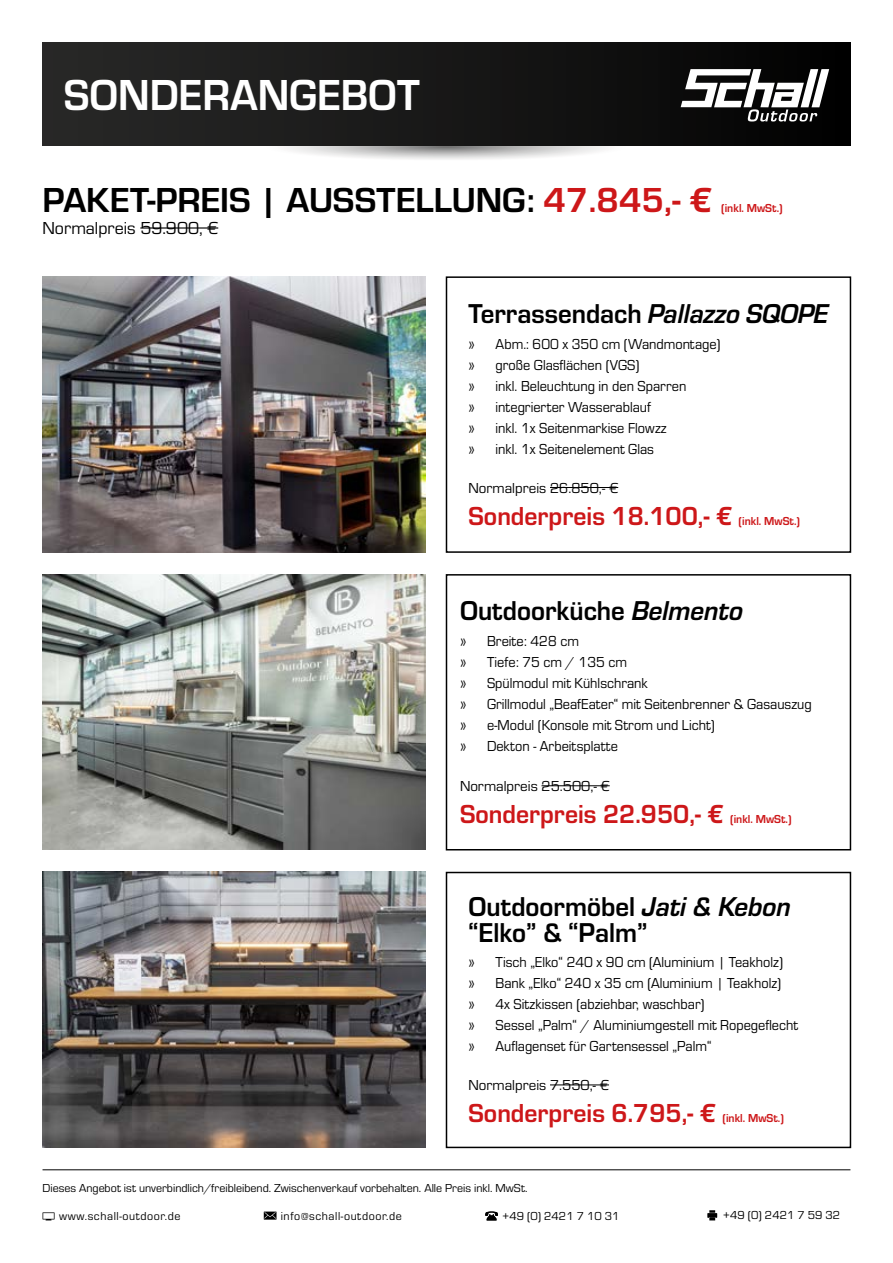
<style>
.page{position:relative;width:893px;height:1263px;background:#fff}
.page>*{position:absolute;margin:0;border:0;box-sizing:border-box;transform-origin:0 0}
.t1{font:700 45px "Eurostile";color:#fff;scale:.95 1}
.t2{font:700 36px "Eurostile";color:#000}
.t3{font:700 28.35px/25.2px "Eurostile";color:#000;scale:.95 1}
.t4{font:700 27px "Eurostile";color:#cd1719;scale:.95 1}
.t5{font:18px "Eurostile";color:#000}
.t6{font:15px/21px "Eurostile";color:#000;scale:.95 1}
.t7{font:15px "Eurostile";color:#000}
.t8{font:12px "Eurostile";color:#000}
.t9{font:700 12px "Eurostile";color:#cd1719;scale:.95 1}
.t10{font:12px "Eurostile";letter-spacing:.05em;color:#000}
.s1{color:#cd1719}
.s2{font-style:italic}
</style>
<div class="page">
<hr style="left:43px;top:1169px;width:807px;height:1px;background:#000">
<svg style="left:485px;top:1211px;width:13px;height:9px"></svg>
<svg style="left:707px;top:1210px;width:10px;height:10px"></svg>
<svg style="left:264px;top:1211px;width:13px;height:8px"></svg>
<svg style="left:43px;top:1212px;width:12px;height:8px"></svg>
<svg style="left:286px;top:146px;width:320px;height:14px"></svg>
<div style="left:43px;top:43px;width:807px;height:103px;background:linear-gradient(to right,#2a2a29,#030303)"></div>
<svg style="left:681px;top:69px;width:148px;height:53px"></svg>
<hr style="left:140px;top:227px;width:78px;height:2px;background:#000">
<hr style="left:550px;top:487px;width:68px;height:1px;background:#000">
<div style="left:446px;top:276px;width:405px;height:277px;border:2px solid #000"></div>
<img style="left:43px;top:276px;width:382px;height:276px">
<hr style="left:550px;top:1084px;width:59px;height:1px;background:#000">
<div style="left:446px;top:872px;width:405px;height:276px;border:2px solid #000"></div>
<img style="left:43px;top:872px;width:382px;height:275px">
<img style="left:43px;top:574px;width:382px;height:276px">
<hr style="left:541px;top:785px;width:69px;height:1px;background:#000">
<div style="left:446px;top:574px;width:405px;height:276px;border:2px solid #000"></div>
<h1 class="t1" style="left:64px;top:63px;width:376px">SONDERANGEBOT</h1>
<h2 class="t2" style="left:43px;top:175px;width:671px">PAKET-PREIS | AUSSTELLUNG: <span class="s1">47.845,- €</span></h2>
<p class="t5" style="left:43px;top:216px;width:177px">Normalpreis 59.900, €</p>
<p class="t9" style="left:721px;top:200px;width:66px">(inkl. MwSt.)</p>
<h3 class="t3" style="left:468px;top:299px;width:380px">Terrassendach <span class="s2">Pallazzo SQOPE</span></h3>
<p class="t6" style="left:468px;top:332px;width:267px">» Abm.: 600 x 350 cm (Wandmontage) » große Glasflächen (VGS)<br>» inkl. Beleuchtung in den Sparren<br>» integrierter Wasserablauf<br>» inkl. 1x Seitenmarkise Flowzz<br>» inkl. 1x Seitenelement Glas</p>
<p class="t7" style="left:468px;top:477px;width:151px">Normalpreis 26.850,- €</p>
<h3 class="t4" style="left:468px;top:497px;width:279px">Sonderpreis 18.100,- €</h3>
<p class="t9" style="left:739px;top:512px;width:66px">(inkl. MwSt.)</p>
<h3 class="t3" style="left:460px;top:596px;width:299px">Outdoorküche <span class="s2">Belmento</span></h3>
<p class="t6" style="left:460px;top:629px;width:372px">» Breite: 428 cm<br>» Tiefe: 75 cm / 135 cm<br>» Spülmodul mit Kühlschrank<br>» Grillmodul „BeafEater“ mit Seitenbrenner &amp; Gasauszug » e-Modul (Konsole mit Strom und Licht)<br>» Dekton - Arbeitsplatte</p>
<p class="t7" style="left:460px;top:776px;width:151px">Normalpreis 25.500,- €</p>
<h3 class="t4" style="left:460px;top:795px;width:279px">Sonderpreis 22.950,- €</h3>
<p class="t9" style="left:730px;top:810px;width:66px">(inkl. MwSt.)</p>
<h3 class="t3" style="left:468px;top:892px;width:341px">Outdoormöbel <span class="s2">Jati &amp; Kebon </span>“Elko” &amp; “Palm”</h3>
<p class="t6" style="left:468px;top:951px;width:348px">» Tisch „Elko“ 240 x 90 cm (Aluminium | Teakholz)<br>» Bank „Elko“ 240 x 35 cm (Aluminium | Teakholz)<br>» 4x Sitzkissen (abziehbar, waschbar)<br>» Sessel „Palm“ / Aluminiumgestell mit Ropegeflecht » Auflagenset für Gartensessel „Palm“</p>
<p class="t7" style="left:468px;top:1075px;width:142px">Normalpreis 7.550,- €</p>
<h3 class="t4" style="left:468px;top:1094px;width:262px">Sonderpreis 6.795,- €</h3>
<p class="t9" style="left:722px;top:1110px;width:66px">(inkl. MwSt.)</p>
<p class="t8" style="left:43px;top:1179px;width:486px">Dieses Angebot ist unverbindlich/freibleibend. Zwischenverkauf vorbehalten. Alle Preis inkl. MwSt.</p>
<p class="t10" style="left:59px;top:1208px;width:123px">www.schall-outdoor.de</p>
<p class="t10" style="left:281px;top:1207px;width:123px">info@schall-outdoor.de</p>
<p class="t8" style="left:502px;top:1208px;width:119px">+49 (0) 2421 7 10 31</p>
<p class="t8" style="left:723px;top:1207px;width:119px">+49 (0) 2421 7 59 32</p>
</div>
